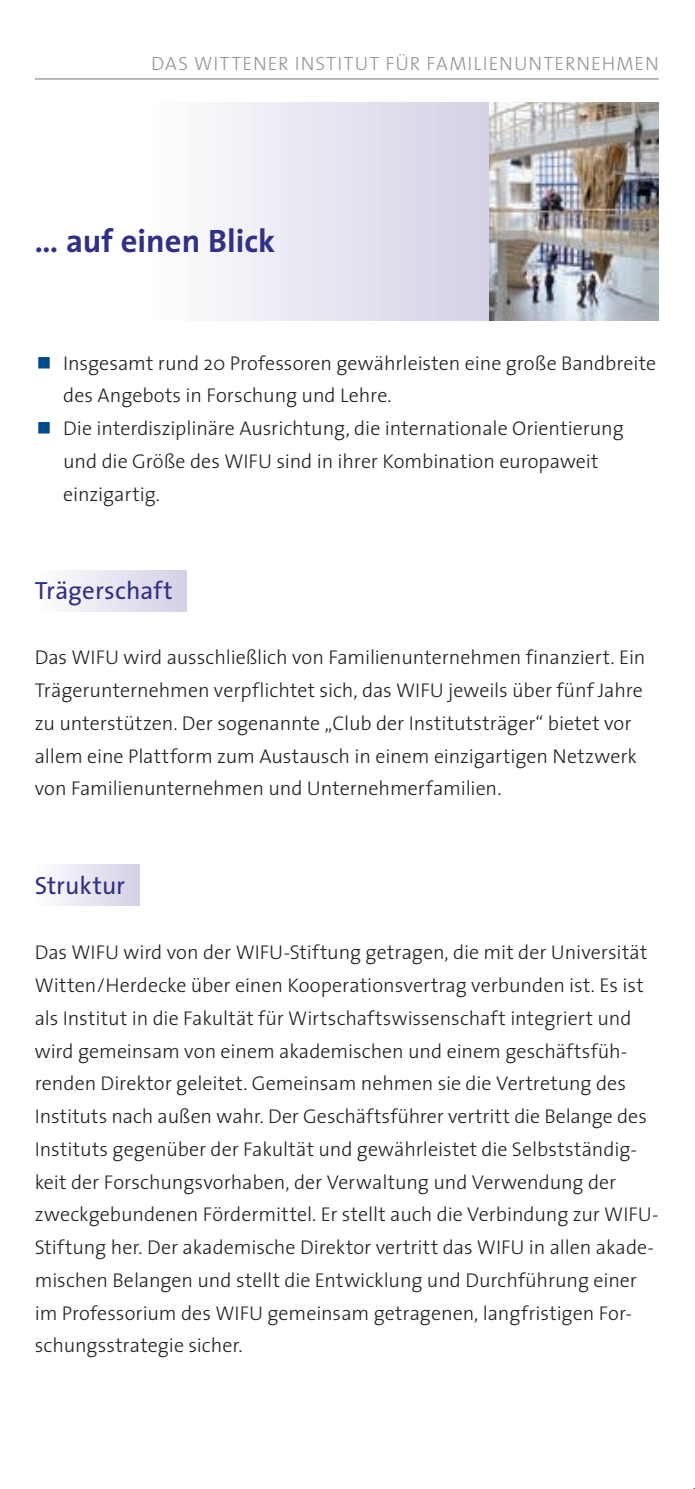
<style>
.page{position:relative;width:695px;height:1489px;background:#fff}
.page>*{position:absolute;margin:0;border:0;box-sizing:border-box;transform-origin:0 0}
.t1{font:700 32.5px "The Sans";letter-spacing:.005em;color:#303087}
.t2{font:25px "The Sans";color:#303087}
.t3{font:300 20px/32.8px "The Sans";letter-spacing:-.005em;color:#231f20}
.t4{font:19.25px "The Sans Light Caps";letter-spacing:.05em;color:#939598}
</style>
<div class="page">
<div style="left:35px;top:570px;width:151px;height:41px;background:linear-gradient(to right,#fefefe,#d3d0e5)"></div>
<div style="left:35px;top:864px;width:104px;height:41px;background:linear-gradient(to right,#fefefe,#d4d1e6)"></div>
<div style="left:146px;top:102px;width:349px;height:219px;background:linear-gradient(to right,#fefefe,#d3d0e5)"></div>
<hr style="left:35px;top:78px;width:623px;height:2px;background:#939598">
<img style="left:490px;top:102px;width:168px;height:219px">
<p class="t4" style="left:151px;top:55px;width:509px">DAS WITTENER INSTITUT FÜR FAMILIENUNTERNEHMEN</p>
<h1 class="t1" style="left:35px;top:227px;width:242px">… auf einen Blick</h1>
<p class="t3" style="left:63px;top:348px;width:594px">Insgesamt rund 20 Professoren gewährleisten eine große Bandbreite des Angebots in Forschung und Lehre.<br>Die interdisziplinäre Ausrichtung, die internationale Orien tierung und die Größe des WIFU sind in ihrer Kombination europaweit einzigartig.</p>
<p class="t2" style="left:35px;top:580px;width:139px">Trägerschaft</p>
<p class="t3" style="left:35px;top:643px;width:612px">Das WIFU wird ausschließlich von Familienunternehmen finanziert. Ein Trägerunternehmen verpflichtet sich, das WIFU jeweils über fünf Jahre zu unterstützen. Der sogenannte „Club der Insti tutsträger“ bietet vor allem eine Plattform zum Austausch in einem einzigartigen Netzwerk von Familienunternehmen und Unternehmerfamilien.</p>
<p class="t2" style="left:35px;top:875px;width:92px">Struktur</p>
<p class="t3" style="left:35px;top:937px;width:625px">Das WIFU wird von der WIFU-Stiftung getragen, die mit der Universität Witten/Herdecke über einen Kooperationsvertrag verbunden ist. Es ist als Institut in die Fakultät für Wirtschaftswissenschaft integriert und wird gemeinsam von einem akademischen und einem geschäftsfüh&shy;renden Direktor geleitet. Gemeinsam nehmen sie die Vertretung des Instituts nach außen wahr. Der Geschäftsführer vertritt die Belange des Instituts gegenüber der Fakultät und gewährleistet die Selbstständig&shy;keit der Forschungsvorhaben, der Verwaltung und Verwendung der zweckgebundenen Fördermittel. Er stellt auch die Verbindung zur WIFU-Stiftung her. Der akademische Direktor vertritt das WIFU in allen akade&shy;mischen Belangen und stellt die Entwicklung und Durchführung einer im Professorium des WIFU gemeinsam getragenen, langfristigen For&shy;schungsstrategie sicher.</p>
</div>
